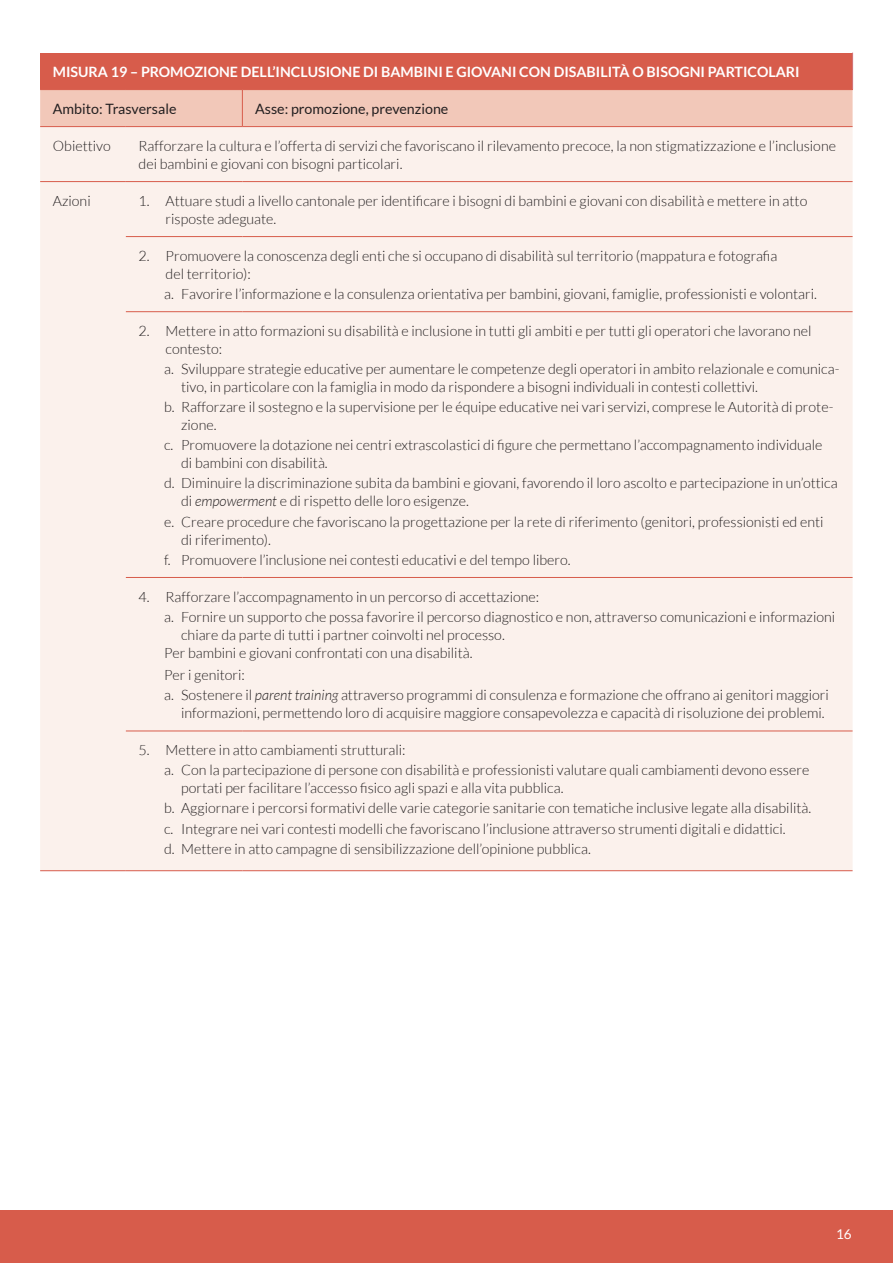
<style>
.page{position:relative;width:893px;height:1263px;background:#fff}
.page>*{position:absolute;margin:0;border:0;box-sizing:border-box;transform-origin:0 0}
.t1{font:300 14.25px/18px "Lato";color:#231f20}
.t2{font:700 14.25px "Lato";color:#fff}
.t3{font:14.25px "Lato";color:#231f20}
.t4{font:13.5px "Lato";color:#fff}
.s1{font-style:italic}
</style>
<div class="page">
<div style="left:0;top:1210px;width:893px;height:53px;background:#d75c4b"></div>
<div style="left:40px;top:53px;width:813px;height:37px;background:#d75c4b"></div>
<div style="left:40px;top:90px;width:813px;height:36px;background:#f2c8b9"></div>
<div style="left:40px;top:127px;width:813px;height:743px;background:#fbf1ec"></div>
<hr style="left:852px;top:53px;width:1px;height:36px;background:#d3777b">
<hr style="left:40px;top:181px;width:86px;height:1px;background:#d75c4b">
<hr style="left:126px;top:181px;width:116px;height:1px;background:#d75c4b">
<hr style="left:242px;top:181px;width:611px;height:1px;background:#d75c4b">
<hr style="left:126px;top:236px;width:116px;height:1px;background:#d75c4b">
<hr style="left:242px;top:236px;width:611px;height:1px;background:#d75c4b">
<hr style="left:126px;top:311px;width:116px;height:1px;background:#d75c4b">
<hr style="left:242px;top:311px;width:611px;height:1px;background:#d75c4b">
<hr style="left:126px;top:577px;width:116px;height:1px;background:#d75c4b">
<hr style="left:242px;top:577px;width:611px;height:1px;background:#d75c4b">
<hr style="left:126px;top:731px;width:116px;height:1px;background:#d75c4b">
<hr style="left:242px;top:731px;width:611px;height:1px;background:#d75c4b">
<hr style="left:40px;top:870px;width:86px;height:1px;background:#d75c4b">
<hr style="left:126px;top:870px;width:116px;height:1px;background:#d75c4b">
<hr style="left:242px;top:870px;width:611px;height:1px;background:#d75c4b">
<hr style="left:242px;top:90px;width:1px;height:36px;background:#d75c4b">
<hr style="left:40px;top:126px;width:86px;height:1px;background:#d75c4b">
<hr style="left:126px;top:126px;width:116px;height:1px;background:#d75c4b">
<hr style="left:242px;top:126px;width:611px;height:1px;background:#d75c4b">
<p class="t2" style="left:53px;top:63px;width:748px">MISURA 19 – PROMOZIONE DELL’INCLUSIONE DI BAMBINI E GIOVANI CON DISABILITÀ O BISOGNI PARTICOLARI</p>
<p class="t3" style="left:53px;top:101px;width:125px">Ambito: Trasversale</p>
<p class="t3" style="left:255px;top:101px;width:195px">Asse: promozione, prevenzione</p>
<p class="t1" style="left:53px;top:137px;width:59px">Obiettivo</p>
<p class="t1" style="left:139px;top:137px;width:699px">Rafforzare la cultura e l’offerta di servizi che favoriscano il rilevamento precoce, la non stigmatizzazione e l’inclusione dei bambini e giovani con bisogni particolari.</p>
<p class="t1" style="left:53px;top:192px;width:39px">Azioni</p>
<p class="t1" style="left:166px;top:192px;width:643px;text-indent:-27px">1. Attuare studi a livello cantonale per identificare i bisogni di bambini e giovani con disabilità e mettere in atto risposte adeguate.</p>
<p class="t1" style="left:166px;top:247px;width:613px;text-indent:-27px">2. Promuovere la conoscenza degli enti che si occupano di disabilità sul territorio (mappatura e fotografia del territorio):</p>
<p class="t1" style="left:164px;top:285px;width:654px">a. Favorire l’informazione e la consulenza orientativa per bambini, giovani, famiglie, professionisti e volontari.</p>
<p class="t1" style="left:166px;top:322px;width:647px;text-indent:-27px">2. Mettere in atto formazioni su disabilità e inclusione in tutti gli ambiti e per tutti gli operatori che lavorano nel contesto:</p>
<p class="t1" style="left:181px;top:360px;width:660px;text-indent:-17px">a. Sviluppare strategie educative per aumentare le competenze degli operatori in ambito relazionale e comunica&shy;tivo, in particolare con la famiglia in modo da rispondere a bisogni individuali in contesti collettivi.</p>
<p class="t1" style="left:181px;top:398px;width:654px;text-indent:-17px">b. Rafforzare il sostegno e la supervisione per le équipe educative nei vari servizi, comprese le Autorità di prote&shy;zione.</p>
<p class="t1" style="left:181px;top:436px;width:643px;text-indent:-17px">c. Promuovere la dotazione nei centri extrascolastici di figure che permettano l’accompagnamento individuale di bambini con disabilità.</p>
<p class="t1" style="left:181px;top:474px;width:658px;text-indent:-17px">d. Diminuire la discriminazione subita da bambini e giovani, favorendo il loro ascolto e partecipazione in un’ottica di <span class="s1">empowerment</span> e di rispetto delle loro esigenze.</p>
<p class="t1" style="left:181px;top:512px;width:644px;text-indent:-17px">e. Creare procedure che favoriscano la progettazione per la rete di riferimento (genitori, professionisti ed enti di riferimento).</p>
<p class="t1" style="left:164px;top:551px;width:408px">f. Promuovere l’inclusione nei contesti educativi e del tempo libero.</p>
<p class="t1" style="left:139px;top:588px;width:402px">4. Rafforzare l’accompagnamento in un percorso di accettazione:</p>
<p class="t1" style="left:181px;top:608px;width:655px;text-indent:-17px">a. Fornire un supporto che possa favorire il percorso diagnostico e non, attraverso comunicazioni e informazioni chiare da parte di tutti i partner coinvolti nel processo.</p>
<p class="t1" style="left:164px;top:644px;width:310px">Per bambini e giovani confrontati con una disabilità.</p>
<p class="t1" style="left:164px;top:666px;width:82px">Per i genitori:</p>
<p class="t1" style="left:181px;top:686px;width:649px;text-indent:-17px">a. Sostenere il <span class="s1">parent training</span> attraverso programmi di consulenza e formazione che offrano ai genitori maggiori informazioni, permettendo loro di acquisire maggiore consapevolezza e capacità di risoluzione dei problemi.</p>
<p class="t1" style="left:139px;top:741px;width:268px">5. Mettere in atto cambiamenti strutturali:</p>
<p class="t1" style="left:181px;top:761px;width:630px;text-indent:-17px">a. Con la partecipazione di persone con disabilità e professionisti valutare quali cambiamenti devono essere portati per facilitare l’accesso fisico agli spazi e alla vita pubblica.</p>
<p class="t1" style="left:164px;top:799px;width:649px">b. Aggiornare i percorsi formativi delle varie categorie sanitarie con tematiche inclusive legate alla disabilità.</p>
<p class="t1" style="left:164px;top:819px;width:623px">c. Integrare nei vari contesti modelli che favoriscano l’inclusione attraverso strumenti digitali e didattici.</p>
<p class="t1" style="left:164px;top:840px;width:428px">d. Mettere in atto campagne di sensibilizzazione dell’opinione pubblica.</p>
<p class="t4" style="left:836px;top:1226px;width:17px">16</p>
</div>
